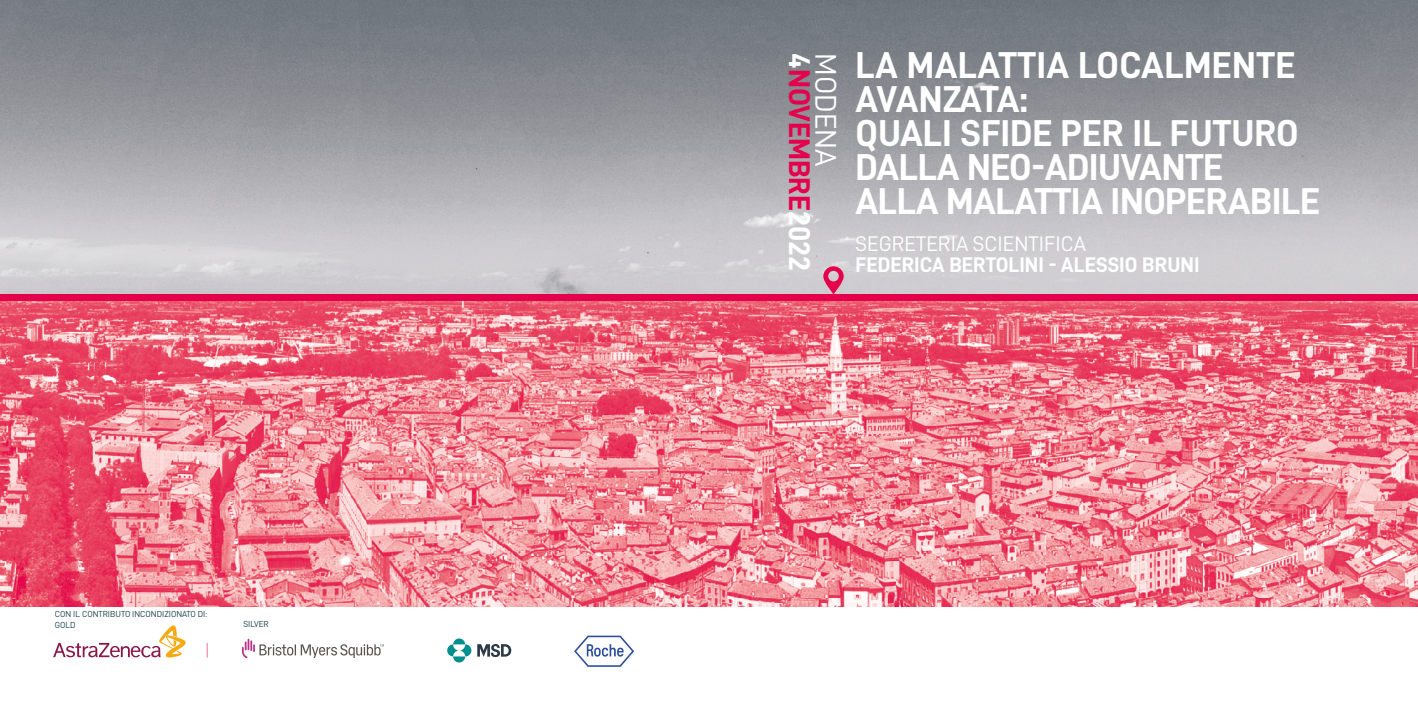
<style>
.page{position:relative;width:1418px;height:709px;background:#fff}
.page>*{position:absolute;margin:0;border:0;box-sizing:border-box;transform-origin:0 0}
.t1{font:37.5px/33.8px "D DIN Bold";letter-spacing:-.01em;color:#fff}
.t2{font:30px "D DIN Bold";color:#e5004c}
.t3{font:30px "D DIN";color:#fff}
.t4{font:21.25px "D DIN Bold";color:#fff}
.t5{font:21.25px "D DIN";color:#fff}
.t6{font:8.75px/11.2px "D DIN";color:#1b4049}
.s1{color:#fff}
</style>
<div class="page">
<img style="left:0;top:0;width:1417px;height:294px">
<div style="left:0;top:294px;width:1417px;height:7px;background:#e5004c"></div>
<svg style="left:823px;top:266px;width:20px;height:28px"></svg>
<img style="left:0;top:301px;width:1417px;height:305px">
<svg style="left:447px;top:638px;width:24px;height:24px"></svg>
<svg style="left:477px;top:644px;width:34px;height:13px"></svg>
<svg style="left:53px;top:625px;width:133px;height:32px"></svg>
<svg style="left:574px;top:635px;width:60px;height:32px"></svg>
<svg style="left:207px;top:643px;width:1px;height:14px"></svg>
<svg style="left:242px;top:638px;width:142px;height:20px"></svg>
<p class="t6" style="left:55px;top:608px;width:154px">CON IL CONTRIBUTO INCONDIZIONATO DI:<br>GOLD</p>
<p class="t6" style="left:243px;top:618px;width:27px">SILVER</p>
<p class="t2" style="left:816px;top:53px;width:219px;rotate:90deg"><span class="s1">4</span>NOVEMBRE<span class="s1">2022</span></p>
<p class="t3" style="left:842px;top:53px;width:115px;rotate:90deg">MODENA</p>
<p class="t1" style="left:855px;top:48px;width:466px">LA MALATTIA LOCALMENTE<br>AVANZATA:<br>QUALI SFIDE PER IL FUTURO<br>DALLA NEO-ADIUVANTE<br>ALLA MALATTIA INOPERABILE</p>
<p class="t5" style="left:855px;top:232px;width:232px">SEGRETERIA SCIENTIFICA</p>
<p class="t4" style="left:855px;top:253px;width:345px">FEDERICA BERTOLINI - ALESSIO BRUNI</p>
</div>
